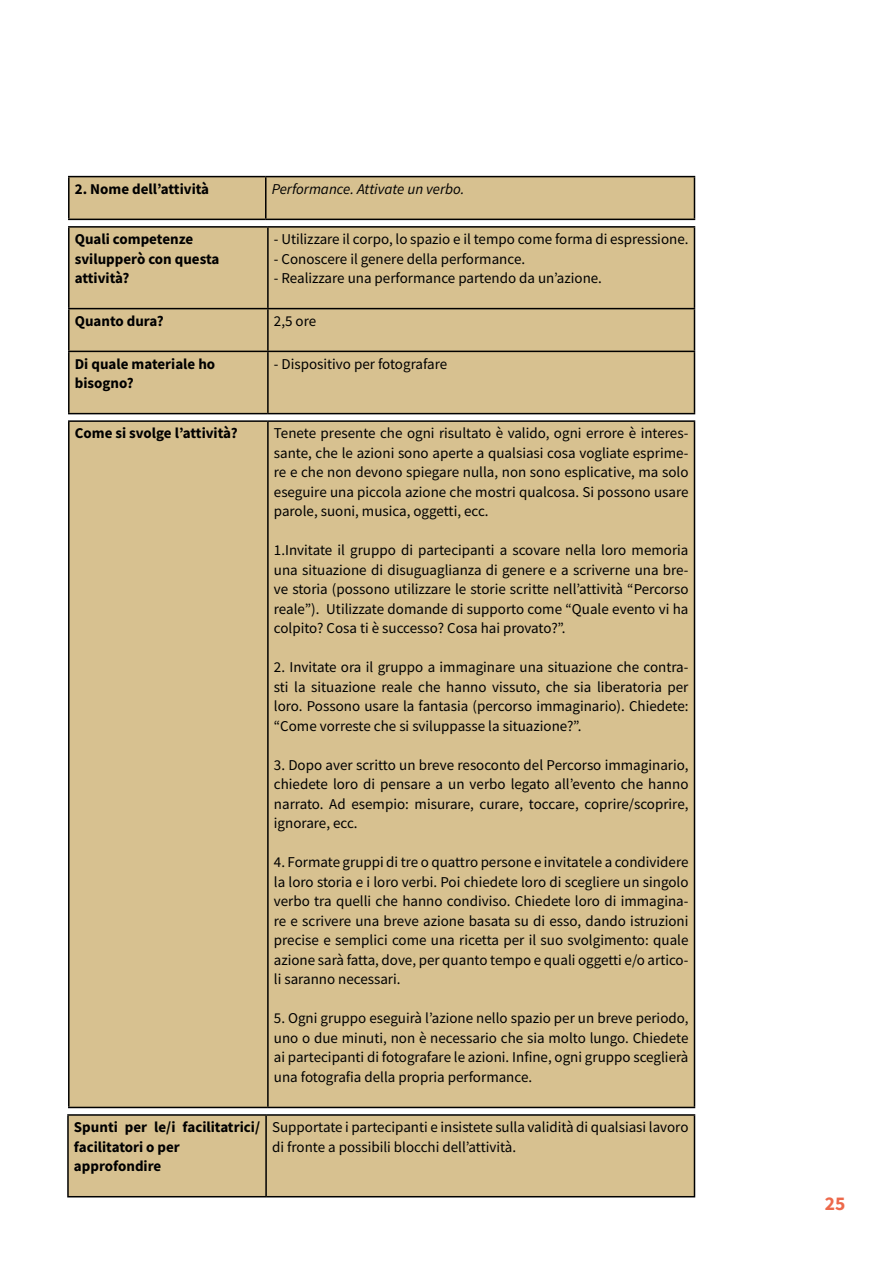
<style>
.page{position:relative;width:893px;height:1263px;background:#fff}
.page>*{position:absolute;margin:0;border:0;box-sizing:border-box;transform-origin:0 0}
.t1{font:700 19.5px "Source Sans Pro";color:#ed694b}
.t2{font:15px/19.5px "Source Sans Pro";color:#000;text-align:justify}
.t3{font:700 15px/19.5px "Source Sans Pro";color:#000}
.t4{font:italic 15px "Source Sans Pro";color:#000}
</style>
<div class="page">
<div style="left:70px;top:177px;width:624px;height:42px;background:#d7c190"></div>
<hr style="left:266px;top:176px;width:429px;height:1px;background:#000">
<hr style="left:694px;top:177px;width:1px;height:42px;background:#000">
<hr style="left:266px;top:219px;width:429px;height:1px;background:#000">
<hr style="left:68px;top:176px;width:198px;height:1px;background:#000">
<hr style="left:68px;top:177px;width:2px;height:42px;background:#000">
<hr style="left:265px;top:177px;width:1px;height:42px;background:#000">
<hr style="left:68px;top:219px;width:198px;height:1px;background:#000">
<div style="left:70px;top:228px;width:624px;height:185px;background:#d7c190"></div>
<hr style="left:68px;top:226px;width:200px;height:2px;background:#000">
<hr style="left:68px;top:228px;width:2px;height:80px;background:#000">
<hr style="left:268px;top:226px;width:427px;height:2px;background:#000">
<hr style="left:267px;top:228px;width:2px;height:80px;background:#000">
<hr style="left:694px;top:228px;width:1px;height:80px;background:#000">
<hr style="left:68px;top:308px;width:200px;height:1px;background:#000">
<hr style="left:68px;top:309px;width:2px;height:42px;background:#000">
<hr style="left:268px;top:308px;width:427px;height:1px;background:#000">
<hr style="left:267px;top:309px;width:2px;height:42px;background:#000">
<hr style="left:694px;top:309px;width:1px;height:42px;background:#000">
<hr style="left:68px;top:351px;width:200px;height:1px;background:#000">
<hr style="left:68px;top:352px;width:2px;height:61px;background:#000">
<hr style="left:68px;top:413px;width:200px;height:1px;background:#000">
<hr style="left:268px;top:351px;width:427px;height:1px;background:#000">
<hr style="left:267px;top:352px;width:2px;height:61px;background:#000">
<hr style="left:694px;top:352px;width:1px;height:61px;background:#000">
<hr style="left:268px;top:413px;width:427px;height:1px;background:#000">
<div style="left:70px;top:422px;width:624px;height:685px;background:#d7c190"></div>
<hr style="left:68px;top:420px;width:200px;height:2px;background:#000">
<hr style="left:68px;top:422px;width:2px;height:685px;background:#000">
<hr style="left:68px;top:1107px;width:200px;height:1px;background:#000">
<hr style="left:268px;top:420px;width:427px;height:2px;background:#000">
<hr style="left:267px;top:422px;width:2px;height:685px;background:#000">
<hr style="left:694px;top:422px;width:1px;height:685px;background:#000">
<hr style="left:268px;top:1107px;width:427px;height:1px;background:#000">
<div style="left:69px;top:1116px;width:625px;height:80px;background:#d7c190"></div>
<hr style="left:67px;top:1114px;width:199px;height:2px;background:#000">
<hr style="left:67px;top:1116px;width:2px;height:80px;background:#000">
<hr style="left:67px;top:1196px;width:199px;height:1px;background:#000">
<hr style="left:266px;top:1114px;width:429px;height:2px;background:#000">
<hr style="left:265px;top:1116px;width:2px;height:80px;background:#000">
<hr style="left:694px;top:1116px;width:1px;height:80px;background:#000">
<hr style="left:266px;top:1196px;width:429px;height:1px;background:#000">
<p class="t3" style="left:75px;top:179px;width:136px">2. Nome dell’attività</p>
<p class="t4" style="left:272px;top:179px;width:194px">Performance. Attivate un verbo.</p>
<p class="t3" style="left:75px;top:229px;width:146px">Quali competenze svilupperò con questa attività?</p>
<p class="t2" style="left:274px;top:229px;width:416px">- Utilizzare il corpo, lo spazio e il tempo come forma di espressione.</p>
<p class="t2" style="left:274px;top:249px;width:253px">- Conoscere il genere della performance.</p>
<p class="t2" style="left:274px;top:268px;width:330px">- Realizzare una performance partendo da un’azione.</p>
<p class="t3" style="left:75px;top:311px;width:91px">Quanto dura?</p>
<p class="t2" style="left:274px;top:311px;width:44px">2,5 ore</p>
<p class="t3" style="left:75px;top:354px;width:142px">Di quale materiale ho bisogno?</p>
<p class="t2" style="left:274px;top:354px;width:175px">- Dispositivo per fotografare</p>
<p class="t3" style="left:75px;top:423px;width:164px">Come si svolge l’attività?</p>
<p class="t2" style="left:274px;top:424px;width:416px">Tenete presente che ogni risultato è valido, ogni errore è interes&shy;sante, che le azioni sono aperte a qualsiasi cosa vogliate esprime&shy;re e che non devono spiegare nulla, non sono esplicative, ma solo eseguire una piccola azione che mostri qualcosa. Si possono usare parole, suoni, musica, oggetti, ecc.</p>
<p class="t2" style="left:274px;top:541px;width:416px">1.Invitate il gruppo di partecipanti a scovare nella loro memoria una situazione di disuguaglianza di genere e a scriverne una bre&shy;ve storia (possono utilizzare le storie scritte nell’attività “Percorso reale”). Utilizzate domande di supporto come “Quale evento vi ha colpito? Cosa ti è successo? Cosa hai provato?”.</p>
<p class="t2" style="left:274px;top:658px;width:416px">2. Invitate ora il gruppo a immaginare una situazione che contra&shy;sti la situazione reale che hanno vissuto, che sia liberatoria per loro. Possono usare la fantasia (percorso immaginario). Chiedete: “Come vorreste che si sviluppasse la situazione?”.</p>
<p class="t2" style="left:274px;top:755px;width:416px">3. Dopo aver scritto un breve resoconto del Percorso immaginario, chiedete loro di pensare a un verbo legato all’evento che hanno narrato. Ad esempio: misurare, curare, toccare, coprire/scoprire, ignorare, ecc.</p>
<p class="t2" style="left:274px;top:853px;width:416px">4. Formate gruppi di tre o quattro persone e invitatele a condividere la loro storia e i loro verbi. Poi chiedete loro di scegliere un singolo verbo tra quelli che hanno condiviso. Chiedete loro di immagina&shy;re e scrivere una breve azione basata su di esso, dando istruzioni precise e semplici come una ricetta per il suo svolgimento: quale azione sarà fatta, dove, per quanto tempo e quali oggetti e/o artico&shy;li saranno necessari.</p>
<p class="t2" style="left:274px;top:1009px;width:416px">5. Ogni gruppo eseguirà l’azione nello spazio per un breve periodo, uno o due minuti, non è necessario che sia molto lungo. Chiedete ai partecipanti di fotografare le azioni. Infine, ogni gruppo sceglierà una fotografia della propria performance.</p>
<p class="t3" style="left:74px;top:1117px;width:188px">Spunti per le/i facilitatrici/ facilitatori o per approfondire</p>
<p class="t2" style="left:272px;top:1117px;width:418px">Supportate i partecipanti e insistete sulla validità di qualsiasi lavoro di fronte a possibili blocchi dell’attività.</p>
<h1 class="t1" style="left:825px;top:1190px;width:22px">25</h1>
</div>
